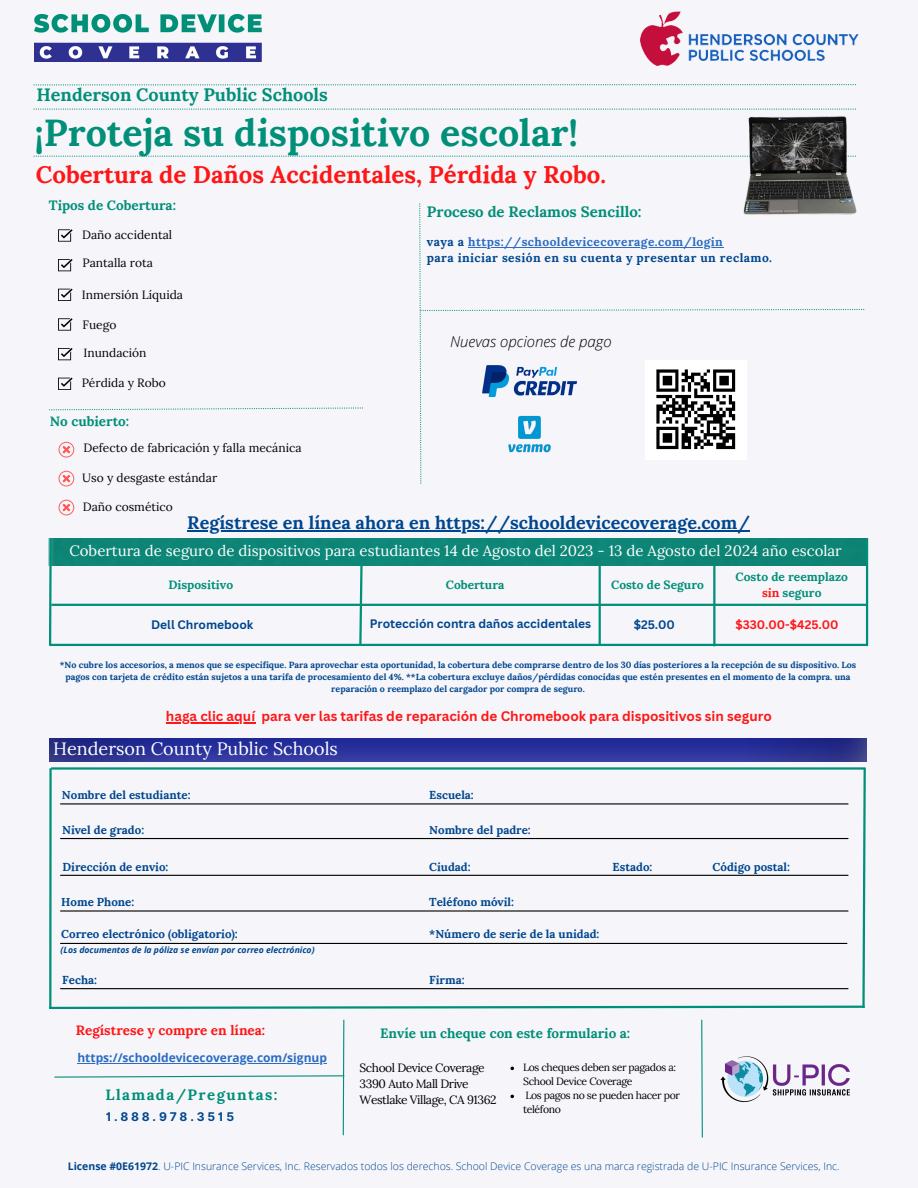
<style>
.page{position:relative;width:918px;height:1188px;background:#f6f6fa}
.page>*{position:absolute;margin:0;border:0;box-sizing:border-box;transform-origin:0 0}
.t1{font:700 37.5px "Lora";color:#008f78}
.t2{font:700 24px "Lora";color:#ff1616}
.t3{font:700 18px "Lora";color:#00468f}
.t4{font:700 18px "Lora";color:#008f78}
.t5{font:18px "Lora";color:#fff}
.t6{font:15px "Lora";color:#fff}
.t7{font:700 15px "Lora";color:#008f78}
.t8{font:italic 300 15px "Open Sans";color:#000}
.t9{font:700 15px "Lora";letter-spacing:.095em;color:#008f78}
.t10{font:700 13.5px "Canva Sans";color:#ff1616}
.t11{font:700 13.5px "Lora";color:#008f78}
.t12{font:700 13.5px "Lora";color:#ff1616}
.t13{font:12px "Lora";color:#000}
.t14{font:12px "Lora";letter-spacing:-.035em;color:#000}
.t15{font:700 12px/16px "Lora";color:#008f78;text-align:center}
.t16{font:700 12px "Canva Sans";color:#00468f}
.t17{font:700 12px "Lora";letter-spacing:.035em;color:#00468f}
.t18{font:700 12px "Lora";letter-spacing:.035em;color:#2c6cc1}
.t19{font:700 12px "Open Sans";color:#2c6cc1}
.t20{font:700 12px "Canva Sans";color:#ff1616}
.t21{font:700 12px "Inter";letter-spacing:.23em;color:#00468f}
.t22{font:700 11.55px "Lora";color:#00468f}
.t23{font:300 10.5px "Open Sans";color:#00468f}
.t24{font:10.5px/14px "Lora";letter-spacing:-.035em;color:#000}
.t25{font:700 8.85px/11.9px "Lora";color:#00468f;text-align:center}
.t26{font:italic 700 8.7px "Open Sans";color:#00468f}
.s1{color:#00468f}
.s2{color:#ff1616}
.s3{font-weight:700}
</style>
<div class="page">
<svg style="left:34px;top:109px;width:822px;height:1px"></svg>
<svg style="left:34px;top:156px;width:707px;height:1px"></svg>
<img style="left:35px;top:14px;width:227px;height:48px">
<div style="left:53px;top:538px;width:813px;height:27px;background:#0d8677"></div>
<img style="left:741px;top:116px;width:115px;height:88px">
<svg style="left:50px;top:738px;width:817px;height:24px;background:#2a3197"></svg>
<img style="left:720px;top:1056px;width:130px;height:46px">
<svg style="left:49px;top:407px;width:314px;height:3px"></svg>
<svg style="left:48px;top:538px;width:5px;height:106px"></svg>
<hr style="left:866px;top:538px;width:2px;height:108px;background:#008f78">
<hr style="left:51px;top:604px;width:816px;height:2px;background:#008f78">
<hr style="left:49px;top:644px;width:818px;height:2px;background:#008f78">
<svg style="left:358px;top:561px;width:6px;height:83px"></svg>
<hr style="left:599px;top:565px;width:2px;height:79px;background:#008f78">
<svg style="left:58px;top:229px;width:15px;height:13px"></svg>
<svg style="left:58px;top:259px;width:15px;height:12px"></svg>
<svg style="left:58px;top:289px;width:15px;height:12px"></svg>
<svg style="left:58px;top:318px;width:15px;height:13px"></svg>
<svg style="left:58px;top:348px;width:15px;height:12px"></svg>
<svg style="left:58px;top:378px;width:15px;height:12px"></svg>
<svg style="left:59px;top:442px;width:15px;height:16px"></svg>
<svg style="left:59px;top:471px;width:15px;height:15px"></svg>
<svg style="left:59px;top:500px;width:15px;height:15px"></svg>
<svg style="left:49px;top:770px;width:817px;height:240px"></svg>
<hr style="left:49px;top:768px;width:3px;height:240px;background:#008f78">
<hr style="left:51px;top:767px;width:815px;height:3px;background:#008f78">
<svg style="left:54px;top:1019px;width:291px;height:117px"></svg>
<svg style="left:419px;top:204px;width:445px;height:280px"></svg>
<svg style="left:701px;top:1019px;width:2px;height:119px"></svg>
<hr style="left:713px;top:565px;width:2px;height:81px;background:#008f78">
<img style="left:640px;top:11px;width:219px;height:54px">
<hr style="left:468px;top:247px;width:255px;height:1px;background:#2c6cc1">
<hr style="left:77px;top:1063px;width:250px;height:1px;background:#2c6cc1">
<hr style="left:187px;top:530px;width:248px;height:1px;background:#00468f">
<hr style="left:435px;top:530px;width:315px;height:1px;background:#00468f">
<svg style="left:34px;top:84px;width:822px;height:1px"></svg>
<hr style="left:166px;top:722px;width:89px;height:1px;background:#ff1616">
<p class="t4" style="left:36px;top:83px;width:293px">Henderson County Public Schools</p>
<p class="t1" style="left:35px;top:109px;width:545px">¡Proteja su dispositivo escolar!</p>
<p class="t2" style="left:36px;top:159px;width:572px">Cobertura de Daños Accidentales, Pérdida y Robo.</p>
<p class="t11" style="left:49px;top:197px;width:129px">Tipos de Cobertura:</p>
<p class="t7" style="left:427px;top:202px;width:216px">Proceso de Reclamos Sencillo:</p>
<p class="t18" style="left:427px;top:234px;width:297px"><span class="s1">vaya a</span> https://schooldevicecoverage.com/login</p>
<p class="t17" style="left:427px;top:250px;width:347px">para iniciar sesión en su cuenta y presentar un reclamo.</p>
<p class="t13" style="left:82px;top:227px;width:91px">Daño accidental</p>
<p class="t13" style="left:82px;top:255px;width:72px">Pantalla rota</p>
<p class="t13" style="left:82px;top:287px;width:103px">Inmersión Líquida</p>
<p class="t13" style="left:83px;top:317px;width:35px">Fuego</p>
<p class="t13" style="left:83px;top:345px;width:65px">Inundación</p>
<p class="t13" style="left:82px;top:375px;width:86px">Pérdida y Robo</p>
<p class="t8" style="left:450px;top:331px;width:163px">Nuevas opciones de pago</p>
<p class="t11" style="left:50px;top:413px;width:81px">No cubierto:</p>
<p class="t13" style="left:83px;top:440px;width:220px">Defecto de fabricación y falla mecánica</p>
<p class="t13" style="left:82px;top:470px;width:136px">Uso y desgaste estándar</p>
<p class="t13" style="left:83px;top:499px;width:92px">Daño cosmético</p>
<p class="t3" style="left:187px;top:511px;width:564px">Regístrese en línea ahora en https://schooldevicecoverage.com/</p>
<p class="t6" style="left:69px;top:541px;width:774px">Cobertura de seguro de dispositivos para estudiantes 14 de Agosto del 2023 - 13 de Agosto del 2024 año escolar</p>
<p class="t15" style="left:168px;top:576px;width:66px">Dispositivo</p>
<p class="t16" style="left:151px;top:616px;width:104px">Dell Chromebook</p>
<p class="t15" style="left:446px;top:576px;width:60px">Cobertura</p>
<p class="t15" style="left:611px;top:576px;width:94px">Costo de Seguro</p>
<p class="t15" style="left:736px;top:568px;width:114px">Costo de reemplazo <span class="s2">sin</span> seguro</p>
<p class="t16" style="left:634px;top:616px;width:43px">$25.00</p>
<p class="t20" style="left:735px;top:616px;width:105px">$330.00-$425.00</p>
<p class="t16" style="left:370px;top:615px;width:223px">Protección contra daños accidentales</p>
<p class="t25" style="left:60px;top:659px;width:798px">*No cubre los accesorios, a menos que se especifique. Para aprovechar esta oportunidad, la cobertura debe comprarse dentro de los 30 días posteriores a la recepción de su dispositivo. Los pagos con tarjeta de crédito están sujetos a una tarifa de procesamiento del 4%. **La cobertura excluye daños/pérdidas conocidas que estén presentes en el momento de la compra. una reparación o reemplazo del cargador por compra de seguro.</p>
<p class="t10" style="left:166px;top:707px;width:91px">haga clic aquí</p>
<p class="t10" style="left:261px;top:707px;width:512px">para ver las tarifas de reparación de Chromebook para dispositivos sin seguro</p>
<p class="t5" style="left:53px;top:737px;width:286px">Henderson County Public Schools</p>
<p class="t22" style="left:62px;top:787px;width:130px">Nombre del estudiante:</p>
<p class="t22" style="left:62px;top:822px;width:84px">Nivel de grado:</p>
<p class="t22" style="left:429px;top:787px;width:46px">Escuela:</p>
<p class="t22" style="left:429px;top:822px;width:103px">Nombre del padre:</p>
<p class="t22" style="left:429px;top:859px;width:43px">Ciudad:</p>
<p class="t22" style="left:429px;top:894px;width:86px">Teléfono móvil:</p>
<p class="t22" style="left:429px;top:927px;width:172px">*Número de serie de la unidad:</p>
<p class="t22" style="left:429px;top:972px;width:37px">Firma:</p>
<p class="t22" style="left:63px;top:859px;width:107px">Dirección de envio:</p>
<p class="t22" style="left:613px;top:859px;width:41px">Estado:</p>
<p class="t22" style="left:713px;top:859px;width:79px">Código postal:</p>
<p class="t22" style="left:61px;top:894px;width:75px">Home Phone:</p>
<p class="t22" style="left:61px;top:927px;width:178px">Correo electrónico (obligatorio):</p>
<p class="t22" style="left:62px;top:972px;width:36px">Fecha:</p>
<p class="t26" style="left:61px;top:944px;width:255px">(Los documentos de la póliza se envían por correo electrónico)</p>
<p class="t12" style="left:76px;top:1021px;width:191px">Regístrese y compre en línea:</p>
<p class="t11" style="left:380px;top:1024px;width:252px">Envíe un cheque con este formulario a:</p>
<p class="t19" style="left:77px;top:1049px;width:251px">https://schooldevicecoverage.com/signup</p>
<p class="t9" style="left:106px;top:1085px;width:174px">Llamada/Preguntas:</p>
<p class="t21" style="left:106px;top:1110px;width:130px">1.888.978.3515</p>
<p class="t24" style="left:523px;top:1060px;width:155px">Los cheques deben ser pagados a:<br>School Device Coverage</p>
<p class="t24" style="left:523px;top:1088px;width:158px">Los pagos no se pueden hacer por teléfono</p>
<p class="t14" style="left:360px;top:1060px;width:127px">School Device Coverage</p>
<p class="t14" style="left:360px;top:1076px;width:111px">3390 Auto Mall Drive</p>
<p class="t14" style="left:360px;top:1092px;width:139px">Westlake Village, CA 91362</p>
<p class="t23" style="left:68px;top:1159px;width:773px"><span class="s3">License #0E61972</span>. U-PIC Insurance Services, Inc. Reservados todos los derechos. School Device Coverage es una marca registrada de U-PIC Insurance Services, Inc.</p>
</div>
